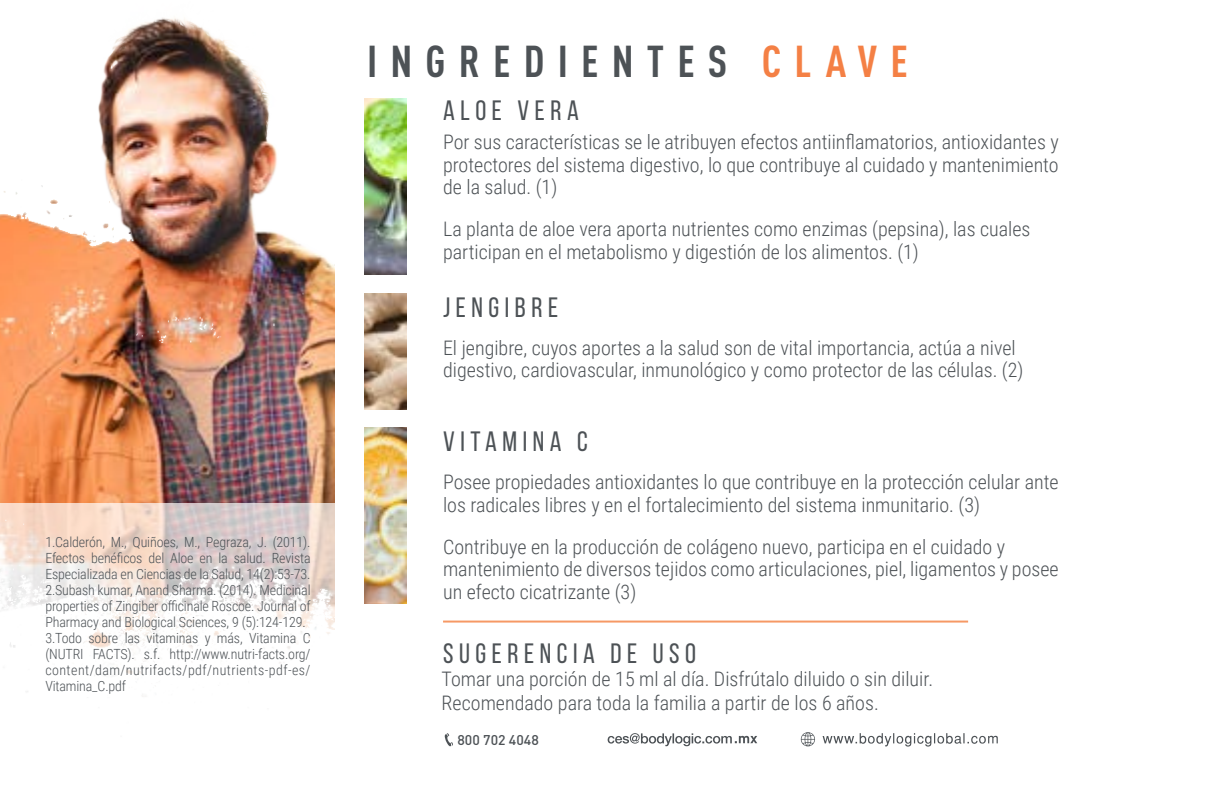
<style>
.page{position:relative;width:1224px;height:792px;background:#fff}
.page>*{position:absolute;margin:0;border:0;box-sizing:border-box;transform-origin:0 0}
.t1{font:700 condensed 44px "DIN Pro";letter-spacing:.3em;color:#4d5256}
.t2{font:28px "Bebas Neue";letter-spacing:.2em;color:#4d5256}
.t3{font:300 20px/22.4px "Roboto Condensed";color:#4d5256}
.t4{font:300 14px/16px "Roboto Condensed";letter-spacing:-.01em;color:#4d5256;text-align:justify}
.t5{font:500 14px "DIN Pro";color:#4d5256}
.s1{color:#f48045}
</style>
<div class="page">
<img style="left:0;top:18px;width:334px;height:485px">
<svg style="left:801px;top:732px;width:14px;height:14px"></svg>
<svg style="left:445px;top:733px;width:8px;height:13px"></svg>
<svg style="left:823px;top:733px;width:175px;height:14px"></svg>
<svg style="left:608px;top:733px;width:149px;height:13px"></svg>
<svg style="left:0;top:503px;width:335px;height:194px"></svg>
<hr style="left:443px;top:621px;width:525px;height:2px;background:#f4803f">
<img style="left:364px;top:99px;width:43px;height:175px">
<img style="left:364px;top:293px;width:43px;height:116px">
<img style="left:364px;top:427px;width:43px;height:176px">
<p class="t1" style="left:367px;top:28px;width:542px">INGREDIENTES <span class="s1">CLAVE</span></p>
<p class="t2" style="left:443px;top:95px;width:137px">ALOE VERA</p>
<p class="t3" style="left:443px;top:130px;width:617px;text-align:justify">Por sus características se le atribuyen efectos antiinflamatorios, antioxidantes y protectores del sistema digestivo, lo que contribuye al cuidado y mantenimiento de la salud. (1)</p>
<p class="t3" style="left:443px;top:217px;width:589px">La planta de aloe vera aporta nutrientes como enzimas (pepsina), las cuales participan en el metabolismo y digestión de los alimentos. (1)</p>
<p class="t2" style="left:443px;top:292px;width:117px">JENGIBRE</p>
<p class="t3" style="left:443px;top:336px;width:582px">El jengibre, cuyos aportes a la salud son de vital importancia, actúa a nivel digestivo, cardiovascular, inmunológico y como protector de las células. (2)</p>
<p class="t2" style="left:443px;top:426px;width:146px">VITAMINA C</p>
<p class="t3" style="left:443px;top:470px;width:617px">Posee propiedades antioxidantes lo que contribuye en la protección celular ante los radicales libres y en el fortalecimiento del sistema inmunitario. (3)</p>
<p class="t3" style="left:443px;top:535px;width:617px">Contribuye en la producción de colágeno nuevo, participa en el cuidado y mantenimiento de diversos tejidos como articulaciones, piel, ligamentos y posee un efecto cicatrizante (3)</p>
<p class="t4" style="left:45px;top:533px;width:267px">1.Calderón, M., Quiñoes, M., Pegraza, J. (2011).<br>Efectos benéficos del Aloe en la salud. Revista Especializada en Ciencias de la Salud, 14(2):53-73.</p>
<p class="t4" style="left:45px;top:581px;width:267px">2.Subash kumar, Anand Sharma. (2014). Medicinal properties of Zingiber officinale Roscoe. Journal of Pharmacy and Biological Sciences, 9 (5):124-129.</p>
<p class="t4" style="left:45px;top:629px;width:267px">3.Todo sobre las vitaminas y más, Vitamina C (NUTRI FACTS). s.f. http://www.nutri-facts.org/ content/dam/nutrifacts/pdf/nutrients-pdf-es/ Vitamina_C.pdf</p>
<p class="t2" style="left:443px;top:638px;width:255px">SUGERENCIA DE USO</p>
<p class="t3" style="left:442px;top:667px;width:493px">Tomar una porción de 15 ml al día. Disfrútalo diluido o sin diluir.</p>
<p class="t3" style="left:442px;top:691px;width:439px">Recomendado para toda la familia a partir de los 6 años.</p>
<p class="t5" style="left:457px;top:729px;width:83px">800 702 4048</p>
</div>
